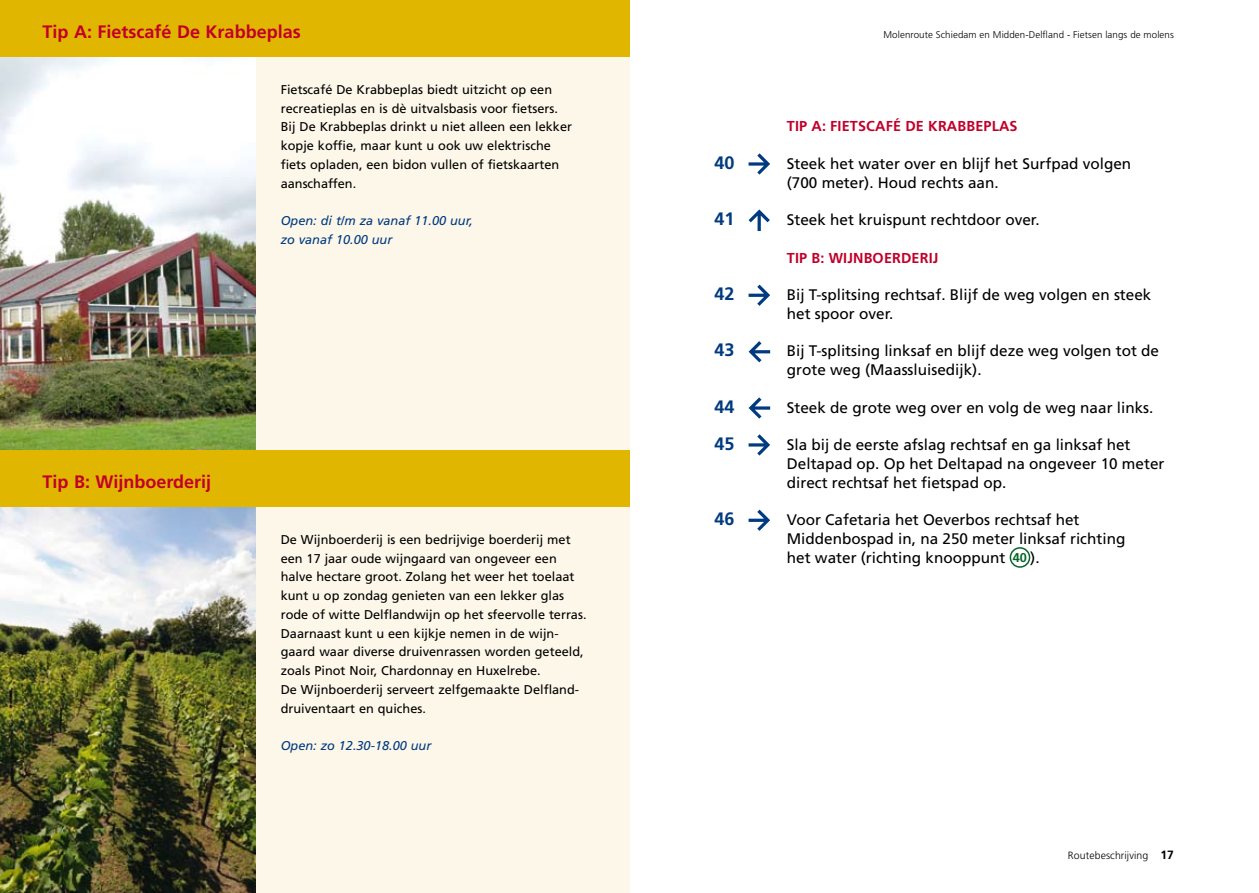
<style>
.page{position:relative;width:1259px;height:893px;background:#fff}
.page>*{position:absolute;margin:0;border:0;box-sizing:border-box;transform-origin:0 0}
.t1{font:700 18px "Frutiger LT Std";color:#c1002a}
.t2{font:700 18px "Frutiger LT Std";color:#003a80}
.t3{font:15.3px/18.8px "Frutiger LT Std";color:#000}
.t4{font:700 14.4px "Frutiger LT Std";letter-spacing:.01em;color:#c1002a}
.t5{font:12.75px/18.8px "Frutiger LT Std";color:#000}
.t6{font:italic 12.75px/18.8px "Frutiger LT Std";color:#003a80}
.t7{font:300 10.5px "Frutiger LT Std";letter-spacing:.01em;color:#000}
.t8{font:300 9.75px "Frutiger LT Std";letter-spacing:.01em;color:#000}
.s1{font-weight:700;font-size:12.75px;color:#076729}
.s2{font-weight:700;font-size:12px}
</style>
<div class="page">
<svg style="left:748px;top:153px;width:22px;height:22px"></svg>
<svg style="left:748px;top:209px;width:22px;height:22px"></svg>
<svg style="left:748px;top:285px;width:22px;height:21px"></svg>
<svg style="left:748px;top:341px;width:22px;height:21px"></svg>
<svg style="left:748px;top:397px;width:22px;height:22px"></svg>
<svg style="left:748px;top:434px;width:22px;height:22px"></svg>
<svg style="left:748px;top:510px;width:22px;height:21px"></svg>
<div style="left:1009px;top:547px;width:21px;height:21px;border:2px solid #076729;border-radius:50%"></div>
<div style="left:0;top:56px;width:629px;height:837px;background:#fdf7e9"></div>
<img style="left:0;top:56px;width:255px;height:394px">
<img style="left:0;top:506px;width:255px;height:387px">
<div style="left:0;top:0;width:629px;height:56px;background:#e1b600"></div>
<div style="left:0;top:450px;width:629px;height:56px;background:#e1b600"></div>
<h1 class="t1" style="left:43px;top:21px;width:260px">Tip A: Fietscafé De Krabbeplas</h1>
<p class="t5" style="left:281px;top:80px;width:293px">Fietscafé De Krabbeplas biedt uitzicht op een recreatieplas en is dè uitvalsbasis voor fietsers.<br>Bij De Krabbeplas drinkt u niet alleen een lekker kopje koffie, maar kunt u ook uw elektrische fiets opladen, een bidon vullen of fietskaarten aanschaffen.</p>
<p class="t6" style="left:281px;top:211px;width:194px">Open: di t/m za vanaf 11.00 uur, zo vanaf 10.00 uur</p>
<h1 class="t1" style="left:43px;top:471px;width:170px">Tip B: Wijnboerderij</h1>
<p class="t5" style="left:281px;top:530px;width:307px">De Wijnboerderij is een bedrijvige boerderij met een 17 jaar oude wijngaard van ongeveer een halve hectare groot. Zolang het weer het toelaat kunt u op zondag genieten van een lekker glas rode of witte Delflandwijn op het sfeervolle terras.<br>Daarnaast kunt u een kijkje nemen in de wijn&shy;gaard waar diverse druivenrassen worden geteeld, zoals Pinot Noir, Chardonnay en Huxelrebe.<br>De Wijnboerderij serveert zelfgemaakte Delfland&shy;druiventaart en quiches.</p>
<p class="t6" style="left:281px;top:736px;width:152px">Open: zo 12.30-18.00 uur</p>
<p class="t8" style="left:883px;top:29px;width:292px">Molenroute Schiedam en Midden-Delfland - Fietsen langs de molens</p>
<p class="t4" style="left:787px;top:118px;width:152px">TIP A: Fietscafé de Krabb</p>
<p class="t4" style="left:975px;top:118px;width:26px">eplas</p>
<h1 class="t2" style="left:714px;top:152px;width:22px">40</h1>
<p class="t3" style="left:787px;top:154px;width:346px">Steek het water over en blijf het Surfpad volgen (700 meter). Houd rechts aan.</p>
<h1 class="t2" style="left:714px;top:208px;width:22px">41</h1>
<p class="t3" style="left:787px;top:210px;width:254px">Steek het kruispunt rechtdoor over.</p>
<p class="t4" style="left:787px;top:249px;width:153px">TIP B: Wijnboerderij</p>
<h1 class="t2" style="left:714px;top:283px;width:22px">42</h1>
<p class="t3" style="left:787px;top:285px;width:366px">Bij T-splitsing rechtsaf. Blijf de weg volgen en steek het spoor over.</p>
<h1 class="t2" style="left:714px;top:339px;width:22px">43</h1>
<p class="t3" style="left:787px;top:342px;width:374px">Bij T-splitsing linksaf en blijf deze weg volgen tot de grote weg (Maassluisedijk).</p>
<h1 class="t2" style="left:714px;top:396px;width:22px">44</h1>
<p class="t3" style="left:787px;top:398px;width:368px">Steek de grote weg over en volg de weg naar links.</p>
<h1 class="t2" style="left:714px;top:433px;width:22px">45</h1>
<p class="t3" style="left:787px;top:435px;width:379px">Sla bij de eerste afslag rechtsaf en ga linksaf het<br>Deltapad op. Op het Deltapad na ongeveer 10 meter direct rechtsaf het fietspad op.</p>
<h1 class="t2" style="left:714px;top:508px;width:22px">46</h1>
<p class="t3" style="left:787px;top:510px;width:340px">Voor Cafetaria het Oeverbos rechtsaf het<br>Middenbospad in, na 250 meter linksaf richting het water (richting knooppunt <span class="s1">40</span> ).</p>
<p class="t7" style="left:1068px;top:849px;width:107px">Routebeschrijving <span class="s2">17</span></p>
</div>
